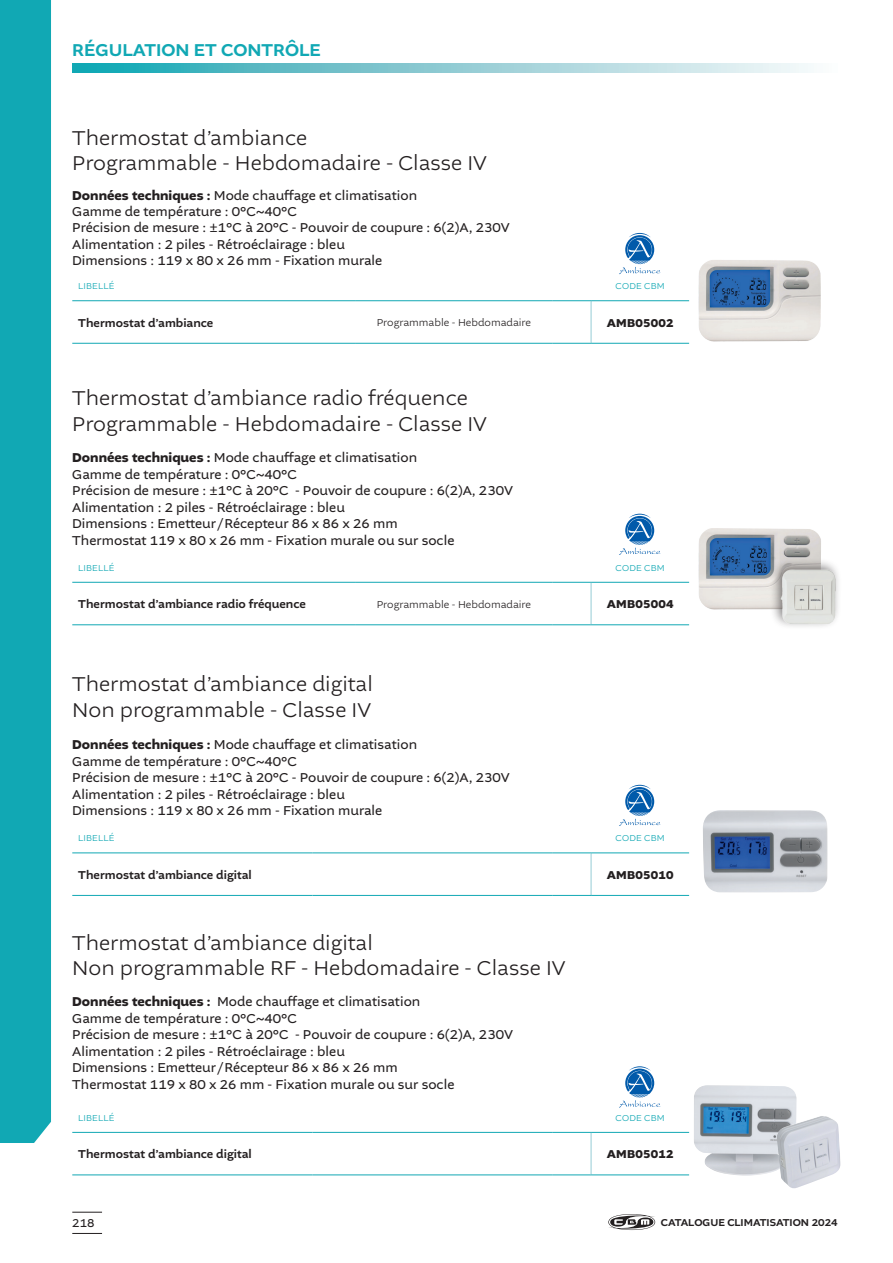
<style>
.page{position:relative;width:893px;height:1263px;background:#fff}
.page>*{position:absolute;margin:0;border:0;box-sizing:border-box;transform-origin:0 0}
.t1{font:300 21px/25.2px "Altivo";color:#231f20}
.t2{font:500 18px "Altivo";color:#11a8b4}
.t3{font:13.5px/16.5px "Altivo";color:#231f20}
.t4{font:500 12px "Altivo";color:#231f20}
.t5{font:700 12px "Altivo";letter-spacing:.02em;color:#231f20}
.t6{font:12px "Altivo";color:#231f20}
.t7{font:300 10.5px "Altivo";color:#231f20}
.t8{font:500 10.5px "Altivo";color:#231f20}
.t9{font:300 9px "Altivo";letter-spacing:.02em;color:#11a8b4}
.s1{font-weight:700}
</style>
<div class="page">
<div style="left:0;top:0;width:51px;height:1143px;background:#11a8b4"></div>
<svg style="left:608px;top:1214px;width:48px;height:16px"></svg>
<hr style="left:72px;top:1212px;width:30px;height:1px;background:#231f20">
<hr style="left:72px;top:1233px;width:30px;height:1px;background:#231f20">
<svg style="left:72px;top:64px;width:739px;height:8px;background:#89ccd3"></svg>
<hr style="left:72px;top:300px;width:283px;height:1px;background:#11a8b4">
<hr style="left:72px;top:343px;width:283px;height:1px;background:#11a8b4">
<hr style="left:355px;top:300px;width:198px;height:1px;background:#11a8b4">
<hr style="left:355px;top:343px;width:198px;height:1px;background:#11a8b4">
<hr style="left:553px;top:300px;width:38px;height:1px;background:#11a8b4">
<hr style="left:553px;top:343px;width:38px;height:1px;background:#11a8b4">
<hr style="left:591px;top:301px;width:1px;height:42px;background:#95cdd5">
<hr style="left:591px;top:300px;width:98px;height:1px;background:#11a8b4">
<hr style="left:591px;top:343px;width:98px;height:1px;background:#11a8b4">
<hr style="left:72px;top:582px;width:283px;height:1px;background:#11a8b4">
<hr style="left:72px;top:624px;width:283px;height:1px;background:#11a8b4">
<hr style="left:355px;top:582px;width:198px;height:1px;background:#11a8b4">
<hr style="left:355px;top:624px;width:198px;height:1px;background:#11a8b4">
<hr style="left:553px;top:582px;width:38px;height:1px;background:#11a8b4">
<hr style="left:553px;top:624px;width:38px;height:1px;background:#11a8b4">
<hr style="left:591px;top:583px;width:1px;height:41px;background:#95cdd5">
<hr style="left:591px;top:582px;width:98px;height:1px;background:#11a8b4">
<hr style="left:591px;top:624px;width:98px;height:1px;background:#11a8b4">
<hr style="left:72px;top:852px;width:241px;height:1px;background:#11a8b4">
<hr style="left:72px;top:895px;width:241px;height:1px;background:#11a8b4">
<hr style="left:313px;top:852px;width:240px;height:1px;background:#11a8b4">
<hr style="left:313px;top:895px;width:240px;height:1px;background:#11a8b4">
<hr style="left:553px;top:852px;width:38px;height:1px;background:#11a8b4">
<hr style="left:553px;top:895px;width:38px;height:1px;background:#11a8b4">
<hr style="left:591px;top:853px;width:1px;height:42px;background:#95cdd5">
<hr style="left:591px;top:852px;width:98px;height:1px;background:#11a8b4">
<hr style="left:591px;top:895px;width:98px;height:1px;background:#11a8b4">
<hr style="left:72px;top:1132px;width:241px;height:1px;background:#11a8b4">
<hr style="left:72px;top:1174px;width:241px;height:1px;background:#11a8b4">
<hr style="left:313px;top:1132px;width:240px;height:1px;background:#11a8b4">
<hr style="left:313px;top:1174px;width:240px;height:1px;background:#11a8b4">
<hr style="left:553px;top:1132px;width:38px;height:1px;background:#11a8b4">
<hr style="left:553px;top:1174px;width:38px;height:1px;background:#11a8b4">
<hr style="left:591px;top:1133px;width:1px;height:41px;background:#95cdd5">
<hr style="left:591px;top:1132px;width:98px;height:1px;background:#11a8b4">
<hr style="left:591px;top:1174px;width:98px;height:1px;background:#11a8b4">
<svg style="left:619px;top:233px;width:42px;height:41px"></svg>
<svg style="left:619px;top:514px;width:42px;height:41px"></svg>
<svg style="left:619px;top:785px;width:42px;height:41px"></svg>
<svg style="left:619px;top:1066px;width:42px;height:41px"></svg>
<img style="left:698px;top:260px;width:123px;height:82px">
<img style="left:698px;top:528px;width:123px;height:82px">
<div style="left:769px;top:558px;width:73px;height:71px;background:#231f20;opacity:.55"></div>
<img style="left:773px;top:567px;width:69px;height:60px">
<img style="left:703px;top:810px;width:125px;height:82px">
<img style="left:694px;top:1085px;width:103px;height:90px">
<img style="left:776px;top:1116px;width:65px;height:73px">
<h2 class="t2" style="left:72px;top:39px;width:250px">RÉGULATION ET CONTRÔLE</h2>
<h1 class="t1" style="left:72px;top:126px;width:416px">Thermostat d’ambiance<br>Programmable - Hebdomadaire - Classe IV</h1>
<p class="t3" style="left:72px;top:187px;width:439px"><span class="s1">Données techniques :</span> Mode chauffage et climatisation<br>Gamme de température : 0°C~40°C<br>Précision de mesure : ±1°C à 20°C - Pouvoir de coupure : 6(2)A, 230V Alimentation : 2 piles - Rétroéclairage : bleu<br>Dimensions : 119 x 80 x 26 mm - Fixation murale</p>
<p class="t9" style="left:78px;top:281px;width:38px">LIBELLÉ</p>
<p class="t9" style="left:616px;top:281px;width:50px">CODE CBM</p>
<p class="t4" style="left:78px;top:315px;width:137px">Thermostat d’ambiance</p>
<p class="t7" style="left:377px;top:316px;width:156px">Programmable - Hebdomadaire</p>
<p class="t5" style="left:607px;top:315px;width:68px">AMB05002</p>
<h1 class="t1" style="left:72px;top:386px;width:416px">Thermostat d’ambiance radio fréquence<br>Programmable - Hebdomadaire - Classe IV</h1>
<p class="t3" style="left:72px;top:449px;width:442px"><span class="s1">Données techniques :</span> Mode chauffage et climatisation<br>Gamme de température : 0°C~40°C<br>Précision de mesure : ±1°C à 20°C - Pouvoir de coupure : 6(2)A, 230V Alimentation : 2 piles - Rétroéclairage : bleu<br>Dimensions : Emetteur/Récepteur 86 x 86 x 26 mm<br>Thermostat 119 x 80 x 26 mm - Fixation murale ou sur socle</p>
<p class="t9" style="left:78px;top:562px;width:38px">LIBELLÉ</p>
<p class="t9" style="left:616px;top:562px;width:50px">CODE CBM</p>
<p class="t4" style="left:78px;top:596px;width:229px">Thermostat d’ambiance radio fréquence</p>
<p class="t7" style="left:377px;top:597px;width:156px">Programmable - Hebdomadaire</p>
<p class="t5" style="left:607px;top:596px;width:68px">AMB05004</p>
<h1 class="t1" style="left:72px;top:672px;width:302px">Thermostat d’ambiance digital<br>Non programmable - Classe IV</h1>
<p class="t3" style="left:72px;top:736px;width:439px"><span class="s1">Données techniques :</span> Mode chauffage et climatisation<br>Gamme de température : 0°C~40°C<br>Précision de mesure : ±1°C à 20°C - Pouvoir de coupure : 6(2)A, 230V Alimentation : 2 piles - Rétroéclairage : bleu<br>Dimensions : 119 x 80 x 26 mm - Fixation murale</p>
<p class="t9" style="left:78px;top:833px;width:38px">LIBELLÉ</p>
<p class="t9" style="left:616px;top:833px;width:50px">CODE CBM</p>
<p class="t4" style="left:78px;top:867px;width:175px">Thermostat d’ambiance digital</p>
<p class="t5" style="left:607px;top:867px;width:68px">AMB05010</p>
<h1 class="t1" style="left:72px;top:931px;width:495px">Thermostat d’ambiance digital<br>Non programmable RF - Hebdomadaire - Classe IV</h1>
<p class="t3" style="left:72px;top:994px;width:442px"><span class="s1">Données techniques :</span> Mode chauffage et climatisation<br>Gamme de température : 0°C~40°C<br>Précision de mesure : ±1°C à 20°C - Pouvoir de coupure : 6(2)A, 230V Alimentation : 2 piles - Rétroéclairage : bleu<br>Dimensions : Emetteur/Récepteur 86 x 86 x 26 mm<br>Thermostat 119 x 80 x 26 mm - Fixation murale ou sur socle</p>
<p class="t9" style="left:78px;top:1112px;width:38px">LIBELLÉ</p>
<p class="t9" style="left:616px;top:1112px;width:50px">CODE CBM</p>
<p class="t4" style="left:78px;top:1146px;width:175px">Thermostat d’ambiance digital</p>
<p class="t5" style="left:607px;top:1146px;width:68px">AMB05012</p>
<p class="t6" style="left:72px;top:1215px;width:24px">218</p>
<p class="t8" style="left:661px;top:1216px;width:178px">CATALOGUE CLIMATISATION 2024</p>
</div>
